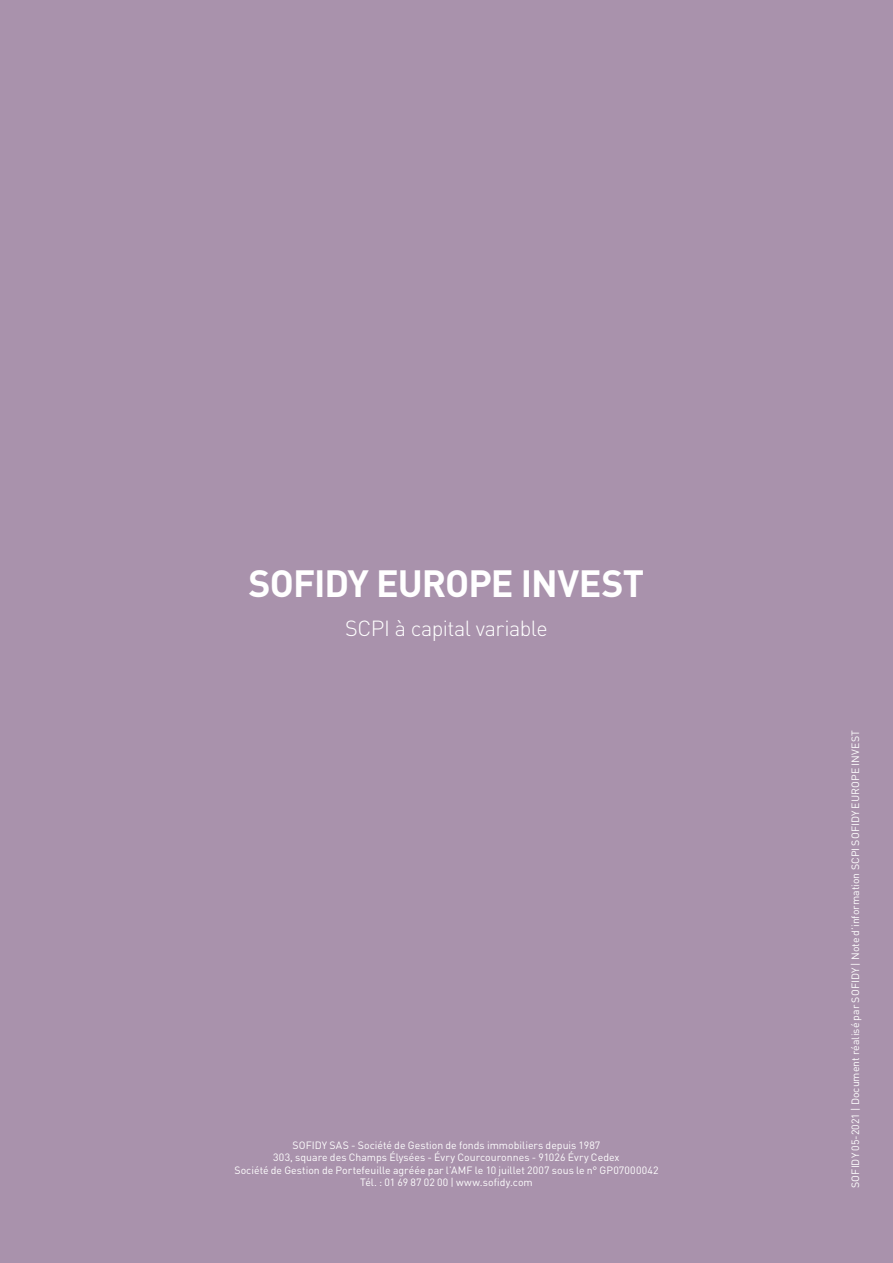
<style>
.page{position:relative;width:893px;height:1263px;background:#a992ac}
.page>*{position:absolute;margin:0;border:0;box-sizing:border-box;transform-origin:0 0}
.t1{font:700 37.5px "DIN";letter-spacing:-.03em;color:#fff}
.t2{font:300 21.6px "DIN";letter-spacing:-.025em;color:#fff}
.t3{font:10.5px/12.6px "DIN";letter-spacing:.005em;color:#fff;text-align:center}
</style>
<div class="page">
<h1 class="t1" style="left:249px;top:559px;width:397px">SOFIDY EUROPE INVEST</h1>
<h2 class="t2" style="left:345px;top:615px;width:204px">SCPI à capital variable</h2>
<p class="t3" style="left:234px;top:1138px;width:426px">SOFIDY SAS - Société de Gestion de fonds immobiliers depuis 1987<br>303, square des Champs Élysées - Évry Courcouronnes - 91026 Évry Cedex<br>Société de Gestion de Portefeuille agréée par l’AMF le 10 juillet 2007 sous le n° GP07000042<br>Tél. : 01 69 87 02 00 | www.sofidy.com</p>
<p class="t3" style="left:849px;top:1188px;width:459px;rotate:-90deg">SOFIDY 05-2021 | Document réalisé par SOFIDY | Note d’information SCPI SOFIDY EUROPE INVEST</p>
</div>
